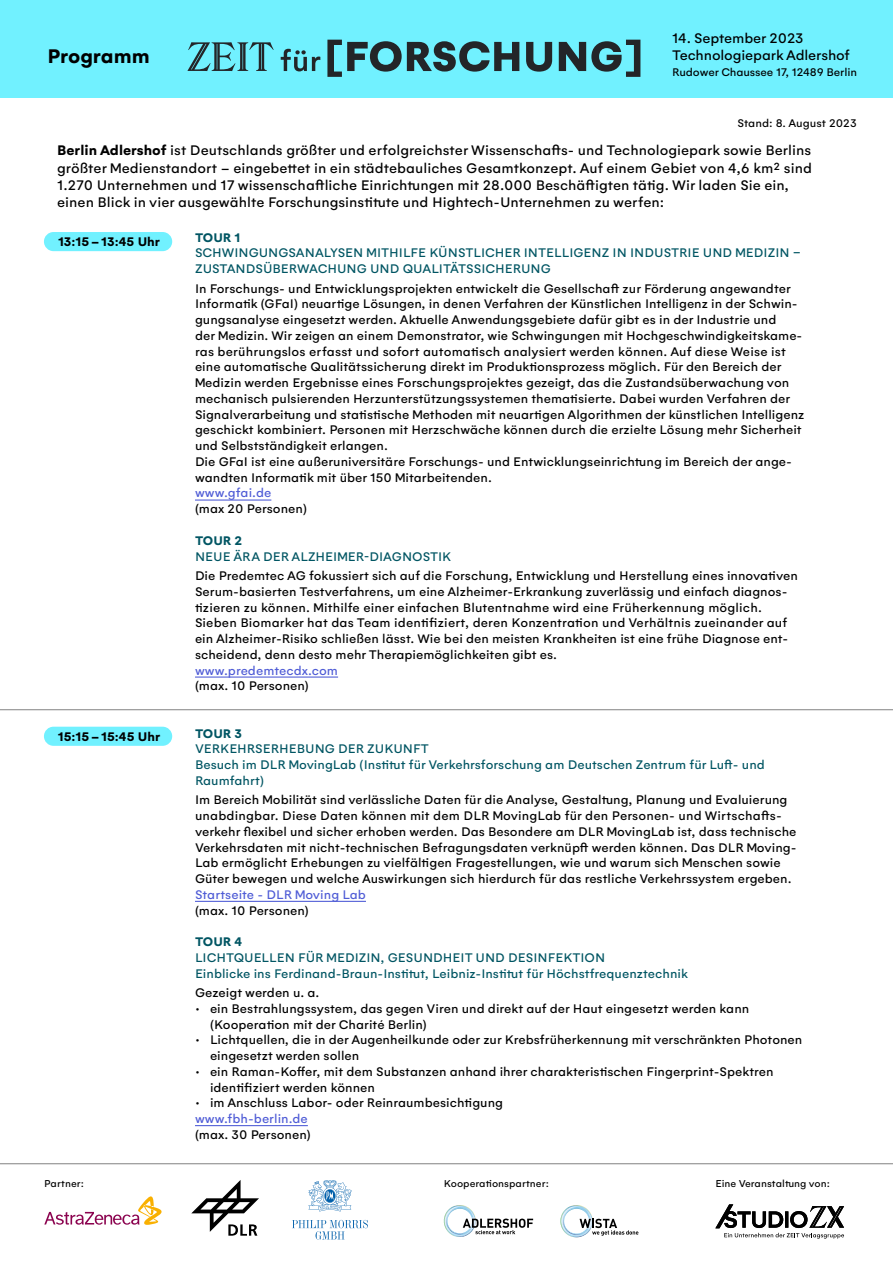
<style>
.page{position:relative;width:893px;height:1263px;background:#fff}
.page>*{position:absolute;margin:0;border:0;box-sizing:border-box;transform-origin:0 0}
.t1{font:700 21.3px "Gelion";color:#000}
.t2{font:15px/17.2px "Gelion";color:#000}
.t3{font:13.5px/15.8px "Gelion";color:#000}
.t4{font:13.5px/15.8px "Gelion";color:#005563}
.t5{font:13.5px "Gelion";color:#4f5cd6}
.t6{font:700 13.5px "Gelion";color:#000}
.t7{font:700 13.5px "Gelion";color:#005563}
.t8{font:12px "Gelion";letter-spacing:-.01em;color:#000}
.t9{font:10.8px "Gelion";color:#000}
.s1{font-weight:700}
</style>
<div class="page">
<svg style="left:715px;top:1204px;width:129px;height:35px"></svg>
<svg style="left:44px;top:1196px;width:118px;height:29px"></svg>
<svg style="left:191px;top:1180px;width:68px;height:56px"></svg>
<svg style="left:292px;top:1220px;width:76px;height:19px"></svg>
<svg style="left:308px;top:1180px;width:43px;height:31px"></svg>
<svg style="left:444px;top:1205px;width:89px;height:32px"></svg>
<svg style="left:560px;top:1205px;width:78px;height:33px"></svg>
<hr style="left:0;top:1163px;width:893px;height:1px;background:#000">
<div style="left:0;top:0;width:893px;height:98px;background:#71f1ff"></div>
<svg style="left:281px;top:49px;width:39px;height:22px"></svg>
<svg style="left:327px;top:40px;width:192px;height:37px"></svg>
<svg style="left:526px;top:42px;width:26px;height:30px"></svg>
<svg style="left:559px;top:40px;width:81px;height:37px"></svg>
<svg style="left:187px;top:42px;width:87px;height:29px"></svg>
<div style="left:44px;top:232px;width:128px;height:19px;background:#71f1ff;border-radius:10px"></div>
<div style="left:44px;top:727px;width:128px;height:19px;background:#71f1ff;border-radius:10px"></div>
<hr style="left:195px;top:499px;width:76px;height:2px;background:#4f5cd6">
<hr style="left:195px;top:676px;width:143px;height:2px;background:#4f5cd6">
<hr style="left:195px;top:901px;width:171px;height:1px;background:#4f5cd6">
<hr style="left:195px;top:1125px;width:113px;height:1px;background:#4f5cd6">
<hr style="left:0;top:709px;width:893px;height:1px;background:#000">
<h1 class="t1" style="left:47px;top:44px;width:104px">Programm</h1>
<p class="t2" style="left:672px;top:30px;width:179px;line-height:16.5px">14. September 2023<br>Technologiepark Adlershof</p>
<p class="t8" style="left:672px;top:65px;width:186px">Rudower Chaussee 17, 12489 Berlin</p>
<p class="t8" style="left:737px;top:116px;width:121px">Stand: 8. August 2023</p>
<p class="t2" style="left:57px;top:142px;width:756px"><span class="s1">Berlin Adlershof</span> ist Deutschlands größter und erfolgreichster Wissenschafts- und Technologiepark sowie Berlins größter Medienstandort – eingebettet in ein städtebauliches Gesamtkonzept. Auf einem Gebiet von 4,6 km² sind 1.270 Unternehmen und 17 wissenschaftliche Einrichtungen mit 28.000 Beschäftigten tätig. Wir laden Sie ein, einen Blick in vier ausgewählte Forschungsinstitute und Hightech-Unternehmen zu werfen:</p>
<p class="t7" style="left:195px;top:229px;width:47px">TOUR 1</p>
<p class="t4" style="left:195px;top:245px;width:608px">SCHWINGUNGSANALYSEN MITHILFE KÜNSTLICHER INTELLIGENZ IN INDUSTRIE UND MEDIZIN –<br>ZUSTANDSÜBERWACHUNG UND QUALITÄTSSICHERUNG</p>
<p class="t3" style="left:195px;top:281px;width:611px">In Forschungs- und Entwicklungsprojekten entwickelt die Gesellschaft zur Förderung angewandter Informatik (GFaI) neuartige Lösungen, in denen Verfahren der Künstlichen Intelligenz in der Schwin&shy;gungsanalyse eingesetzt werden. Aktuelle Anwendungsgebiete dafür gibt es in der Industrie und<br>der Medizin. Wir zeigen an einem Demonstrator, wie Schwingungen mit Hochgeschwindigkeitskame&shy;ras berührungslos erfasst und sofort automatisch analysiert werden können. Auf diese Weise ist eine automatische Qualitätssicherung direkt im Produktionsprozess möglich. Für den Bereich der Medizin werden Ergebnisse eines Forschungsprojektes gezeigt, das die Zustandsüberwachung von mechanisch pulsierenden Herzunterstützungssystemen thematisierte. Dabei wurden Verfahren der Signalverarbeitung und statistische Methoden mit neuartigen Algorithmen der künstlichen Intelligenz geschickt kombiniert. Personen mit Herzschwäche können durch die erzielte Lösung mehr Sicherheit und Selbstständigkeit erlangen.<br>Die GFaI ist eine außeruniversitäre Forschungs- und Entwicklungseinrichtung im Bereich der ange&shy;wandten Informatik mit über 150 Mitarbeitenden.</p>
<p class="t5" style="left:195px;top:485px;width:78px">www.gfai.de</p>
<p class="t3" style="left:195px;top:501px;width:113px">(max 20 Personen)</p>
<p class="t7" style="left:195px;top:532px;width:49px">TOUR 2</p>
<p class="t4" style="left:195px;top:548px;width:258px">NEUE ÄRA DER ALZHEIMER-DIAGNOSTIK</p>
<p class="t3" style="left:195px;top:568px;width:604px">Die Predemtec AG fokussiert sich auf die Forschung, Entwicklung und Herstellung eines innovativen Serum-basierten Testverfahrens, um eine Alzheimer-Erkrankung zuverlässig und einfach diagnos&shy;tizieren zu können. Mithilfe einer einfachen Blutentnahme wird eine Früherkennung möglich.<br>Sieben Biomarker hat das Team identifiziert, deren Konzentration und Verhältnis zueinander auf ein Alzheimer-Risiko schließen lässt. Wie bei den meisten Krankheiten ist eine frühe Diagnose ent&shy;scheidend, denn desto mehr Therapiemöglichkeiten gibt es.</p>
<p class="t5" style="left:195px;top:662px;width:145px">www.predemtecdx.com</p>
<p class="t3" style="left:195px;top:678px;width:115px">(max. 10 Personen)</p>
<p class="t7" style="left:195px;top:725px;width:49px">TOUR 3</p>
<p class="t4" style="left:195px;top:741px;width:571px">VERKEHRSERHEBUNG DER ZUKUNFT<br>Besuch im DLR MovingLab (Institut für Verkehrsforschung am Deutschen Zentrum für Luft- und<br>Raumfahrt)</p>
<p class="t3" style="left:195px;top:792px;width:603px">Im Bereich Mobilität sind verlässliche Daten für die Analyse, Gestaltung, Planung und Evaluierung unabdingbar. Diese Daten können mit dem DLR MovingLab für den Personen- und Wirtschafts&shy;verkehr flexibel und sicher erhoben werden. Das Besondere am DLR MovingLab ist, dass technische Verkehrsdaten mit nicht-technischen Befragungsdaten verknüpft werden können. Das DLR Moving-Lab ermöglicht Erhebungen zu vielfältigen Fragestellungen, wie und warum sich Menschen sowie Güter bewegen und welche Auswirkungen sich hierdurch für das restliche Verkehrssystem ergeben.</p>
<p class="t5" style="left:195px;top:887px;width:172px">Startseite - DLR Moving Lab</p>
<p class="t3" style="left:195px;top:902px;width:115px">(max. 10 Personen)</p>
<p class="t7" style="left:195px;top:934px;width:49px">TOUR 4</p>
<p class="t4" style="left:195px;top:950px;width:494px">LICHTQUELLEN FÜR MEDIZIN, GESUNDHEIT UND DESINFEKTION<br>Einblicke ins Ferdinand-Braun-Institut, Leibniz-Institut für Höchstfrequenztechnik</p>
<p class="t3" style="left:195px;top:985px;width:126px">Gezeigt werden u. a.</p>
<p class="t3" style="left:195px;top:1001px;width:556px">· ein Bestrahlungssystem, das gegen Viren und direkt auf der Haut eingesetzt werden kann</p>
<p class="t3" style="left:210px;top:1017px;width:218px">(Kooperation mit der Charité Berlin)</p>
<p class="t3" style="left:195px;top:1032px;width:609px">· Lichtquellen, die in der Augenheilkunde oder zur Krebsfrüherkennung mit verschränkten Photonen</p>
<p class="t3" style="left:210px;top:1048px;width:151px">eingesetzt werden sollen</p>
<p class="t3" style="left:195px;top:1064px;width:580px">· ein Raman-Koffer, mit dem Substanzen anhand ihrer charakteristischen Fingerprint-Spektren</p>
<p class="t3" style="left:210px;top:1080px;width:166px">identifiziert werden können</p>
<p class="t3" style="left:195px;top:1095px;width:310px">· im Anschluss Labor- oder Reinraumbesichtigung</p>
<p class="t5" style="left:195px;top:1111px;width:114px">www.fbh-berlin.de</p>
<p class="t3" style="left:195px;top:1127px;width:117px">(max. 30 Personen)</p>
<p class="t6" style="left:58px;top:234px;width:104px">13:15–13:45 Uhr</p>
<p class="t6" style="left:58px;top:729px;width:104px">15:15–15:45 Uhr</p>
<p class="t9" style="left:44px;top:1177px;width:41px">Partner:</p>
<p class="t9" style="left:444px;top:1177px;width:107px">Kooperationspartner:</p>
<p class="t9" style="left:715px;top:1177px;width:116px">Eine Veranstaltung von:</p>
</div>
